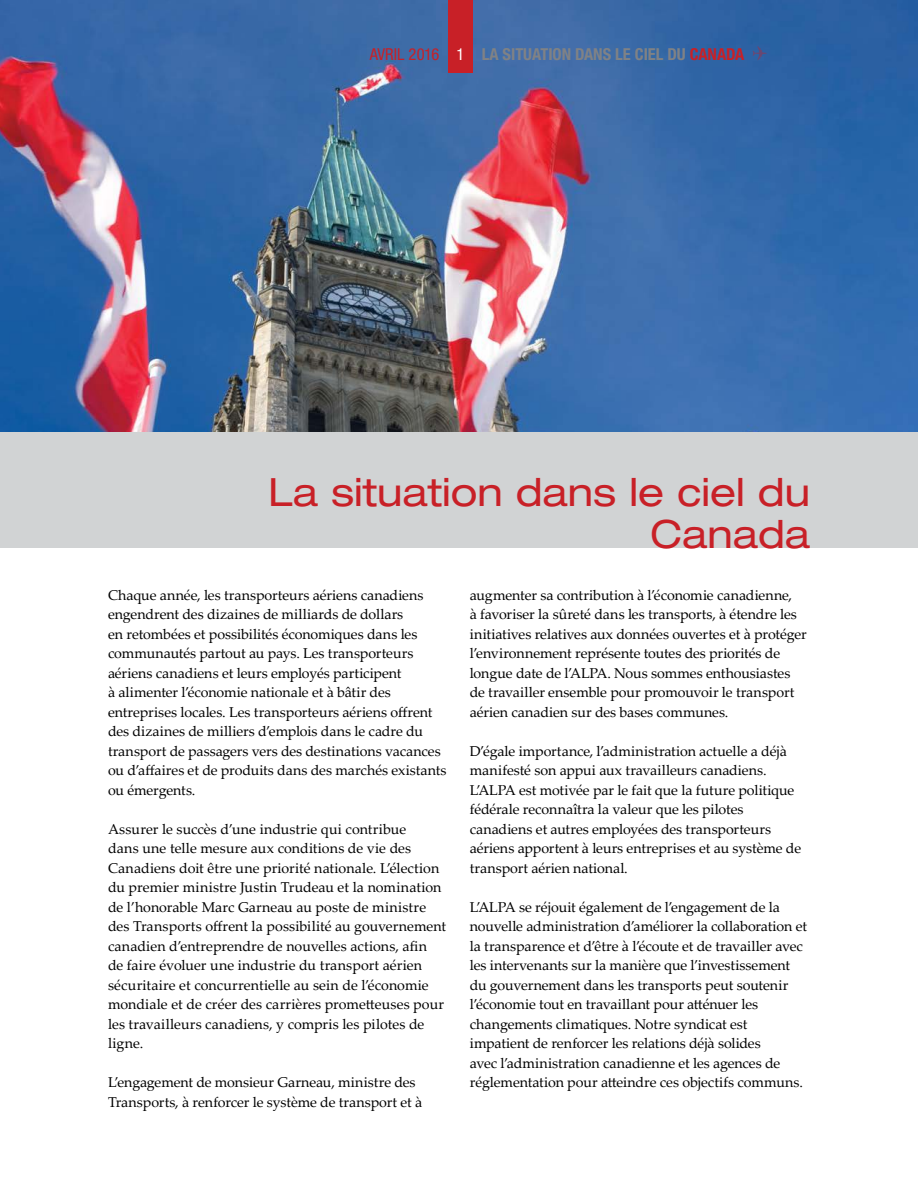
<style>
.page{position:relative;width:918px;height:1188px;background:#fff}
.page>*{position:absolute;margin:0;border:0;box-sizing:border-box;transform-origin:0 0}
.t1{font:expanded 39px/42px "Helvetica Neue LT Std";color:#c82027;text-align:right}
.t2{font:700 condensed 16.5px "Helvetica Neue LT Std";color:#808285}
.t3{font:14.25px/19.5px "Palatino Linotype";letter-spacing:-.005em;color:#000}
.s1{font-weight:400;color:#c82027}
.s2{font-weight:400;color:#fff}
.s3{color:#c82027}
</style>
<div class="page">
<div style="left:0;top:431px;width:918px;height:117px;background:#d1d3d4"></div>
<img style="left:0;top:0;width:918px;height:432px">
<div style="left:448px;top:0;width:25px;height:72px;background:#c82027"></div>
<svg style="left:753px;top:46px;width:14px;height:14px"></svg>
<p class="t2" style="left:370px;top:44px;width:376px"><span class="s1">AVRIL 2016</span> <span class="s2">1</span> LA SITUATION DANS LE CIEL DU <span class="s3">CANADA</span></p>
<h1 class="t1" style="left:268px;top:471px;width:543px">La situation dans le ciel du<br>Canada</h1>
<p class="t3" style="left:108px;top:585px;width:340px">Chaque année, les transporteurs aériens canadiens engendrent des dizaines de milliards de dollars<br>en retombées et possibilités économiques dans les communautés partout au pays. Les transporteurs aériens canadiens et leurs employés participent<br>à alimenter l’économie nationale et à bâtir des entreprises locales. Les transporteurs aériens offrent des dizaines de milliers d’emplois dans le cadre du transport de passagers vers des destinations vacances ou d’affaires et de produits dans des marchés existants ou émergents.</p>
<p class="t3" style="left:108px;top:819px;width:340px">Assurer le succès d’une industrie qui contribue<br>dans une telle mesure aux conditions de vie des Canadiens doit être une priorité nationale. L’élection du premier ministre Justin Trudeau et la nomination de l’honorable Marc Garneau au poste de ministre des Transports offrent la possibilité au gouvernement canadien d’entreprendre de nouvelles actions, afin<br>de faire évoluer une industrie du transport aérien sécuritaire et concurrentielle au sein de l’économie mondiale et de créer des carrières prometteuses pour les travailleurs canadiens, y compris les pilotes de ligne.</p>
<p class="t3" style="left:108px;top:1072px;width:316px">L’engagement de monsieur Garneau, ministre des<br>Transports, à renforcer le système de transport et à</p>
<p class="t3" style="left:470px;top:585px;width:339px">augmenter sa contribution à l’économie canadienne,<br>à favoriser la sûreté dans les transports, à étendre les initiatives relatives aux données ouvertes et à protéger l’environnement représente toutes des priorités de longue date de l’ALPA. Nous sommes enthousiastes de travailler ensemble pour promouvoir le transport aérien canadien sur des bases communes.</p>
<p class="t3" style="left:470px;top:741px;width:333px">D’égale importance, l’administration actuelle a déjà manifesté son appui aux travailleurs canadiens.<br>L’ALPA est motivée par le fait que la future politique fédérale reconnaîtra la valeur que les pilotes canadiens et autres employées des transporteurs aériens apportent à leurs entreprises et au système de transport aérien national.</p>
<p class="t3" style="left:470px;top:897px;width:339px">L’ALPA se réjouit également de l’engagement de la nouvelle administration d’améliorer la collaboration et la transparence et d’être à l’écoute et de travailler avec les intervenants sur la manière que l’investissement du gouvernement dans les transports peut soutenir l’économie tout en travaillant pour atténuer les changements climatiques. Notre syndicat est impatient de renforcer les relations déjà solides<br>avec l’administration canadienne et les agences de réglementation pour atteindre ces objectifs communs.</p>
</div>
